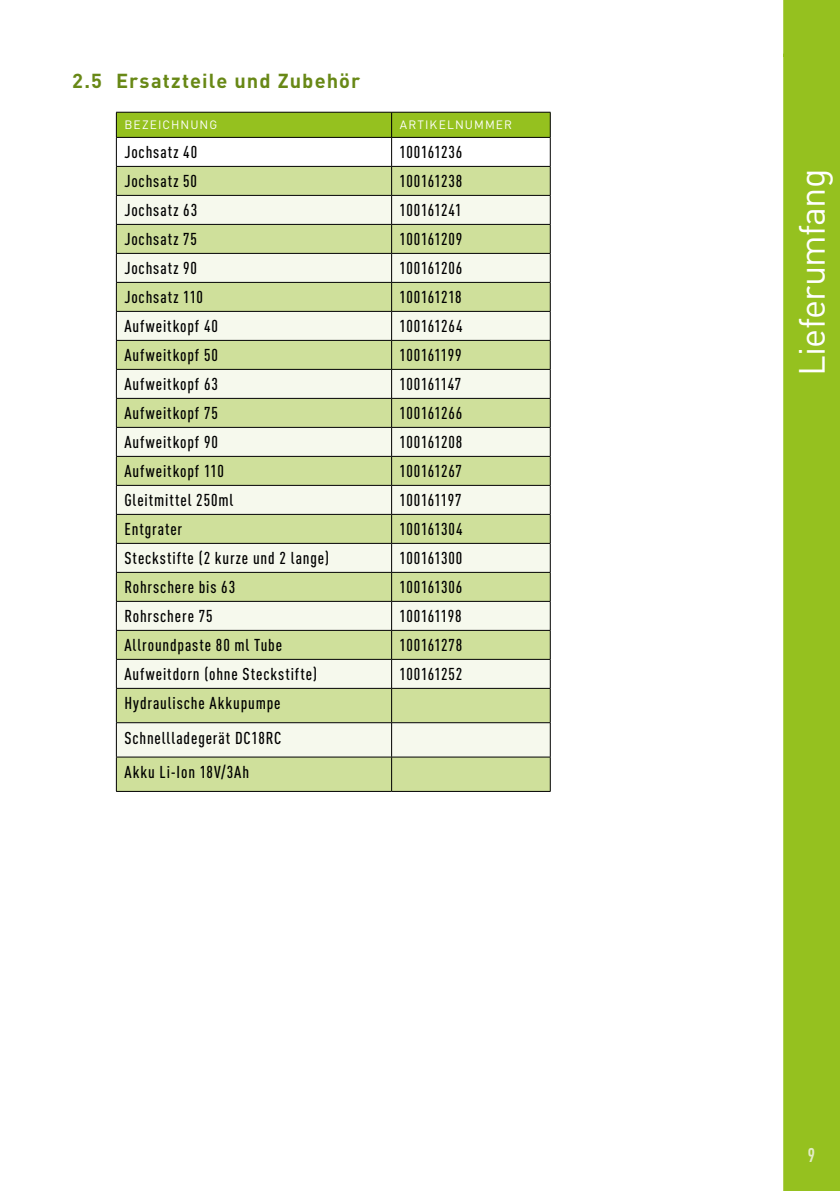
<style>
.page{position:relative;width:840px;height:1191px;background:#fff}
.page>*{position:absolute;margin:0;border:0;box-sizing:border-box;transform-origin:0 0}
.t1{font:36px "DINOT";letter-spacing:-.02em;color:#fff}
.t2{font:700 20px "DINOT";letter-spacing:.055em;color:#688816}
.t3{font:700 condensed 19.6px "DINOT";color:#e3ecc6;scale:.92 1}
.t4{font:500 condensed 17px/34.4px "DINOT";letter-spacing:.05em;color:#000;text-align:justify}
.t5{font:500 condensed 17px "DINOT";letter-spacing:.03em;color:#000}
.t6{font:500 condensed 17px "DINOT";letter-spacing:.015em;color:#000}
.t7{font:500 condensed 17px "DINOT";letter-spacing:.02em;color:#000}
.t8{font:500 condensed 17px "DINOT";letter-spacing:.025em;color:#000}
.t9{font:12px "DINOT";letter-spacing:.09em;color:#fff}
</style>
<div class="page">
<svg style="left:783px;top:0;width:56px;height:1191px;background:#98c226"></svg>
<div style="left:117px;top:757px;width:432px;height:34px;background:#cfe09b"></div>
<svg style="left:117px;top:689px;width:432px;height:67px;background:#e1ebc3"></svg>
<svg style="left:116px;top:112px;width:434px;height:576px;background:#bdc6a2"></svg>
<hr style="left:116px;top:688px;width:275px;height:1px;background:#000">
<hr style="left:116px;top:688px;width:1px;height:34px;background:#000">
<hr style="left:391px;top:688px;width:159px;height:1px;background:#000">
<hr style="left:391px;top:688px;width:1px;height:34px;background:#000">
<hr style="left:549px;top:688px;width:1px;height:34px;background:#000">
<hr style="left:116px;top:722px;width:275px;height:1px;background:#000">
<hr style="left:116px;top:723px;width:1px;height:34px;background:#000">
<hr style="left:391px;top:722px;width:159px;height:1px;background:#000">
<hr style="left:391px;top:723px;width:1px;height:34px;background:#000">
<hr style="left:549px;top:723px;width:1px;height:34px;background:#000">
<hr style="left:116px;top:756px;width:275px;height:1px;background:#000">
<hr style="left:116px;top:757px;width:1px;height:34px;background:#000">
<hr style="left:391px;top:756px;width:159px;height:1px;background:#000">
<hr style="left:391px;top:757px;width:1px;height:34px;background:#000">
<hr style="left:549px;top:757px;width:1px;height:34px;background:#000">
<hr style="left:116px;top:791px;width:275px;height:1px;background:#000">
<hr style="left:391px;top:791px;width:159px;height:1px;background:#000">
<p class="t2" style="left:72px;top:65px;width:289px">2.5 Ersatzteile und Zubehör</p>
<p class="t9" style="left:124px;top:116px;width:94px">BEZEICHNUNG</p>
<p class="t9" style="left:399px;top:116px;width:114px">ARTIKELNUMMER</p>
<p class="t4" style="left:124px;top:134px;width:74px">Jochsatz 40</p>
<p class="t5" style="left:399px;top:140px;width:64px">100161236</p>
<p class="t4" style="left:124px;top:163px;width:74px">Jochsatz 50</p>
<p class="t5" style="left:399px;top:169px;width:64px">100161238</p>
<p class="t4" style="left:124px;top:192px;width:74px">Jochsatz 63</p>
<p class="t6" style="left:399px;top:198px;width:63px">100161241</p>
<p class="t4" style="left:124px;top:221px;width:74px">Jochsatz 75</p>
<p class="t5" style="left:399px;top:227px;width:64px">100161209</p>
<p class="t4" style="left:124px;top:250px;width:74px">Jochsatz 90</p>
<p class="t5" style="left:399px;top:256px;width:64px">100161206</p>
<p class="t4" style="left:124px;top:279px;width:80px">Jochsatz 110</p>
<p class="t7" style="left:399px;top:285px;width:63px">100161218</p>
<p class="t4" style="left:124px;top:308px;width:95px">Aufweitkopf 40</p>
<p class="t5" style="left:399px;top:314px;width:64px">100161264</p>
<p class="t4" style="left:124px;top:337px;width:95px">Aufweitkopf 50</p>
<p class="t6" style="left:399px;top:343px;width:63px">100161199</p>
<p class="t4" style="left:124px;top:366px;width:95px">Aufweitkopf 63</p>
<p class="t7" style="left:399px;top:372px;width:63px">100161147</p>
<p class="t4" style="left:124px;top:395px;width:95px">Aufweitkopf 75</p>
<p class="t5" style="left:399px;top:401px;width:64px">100161266</p>
<p class="t4" style="left:124px;top:424px;width:95px">Aufweitkopf 90</p>
<p class="t5" style="left:399px;top:430px;width:64px">100161208</p>
<p class="t4" style="left:124px;top:453px;width:101px">Aufweitkopf 110</p>
<p class="t8" style="left:399px;top:459px;width:64px">100161267</p>
<p class="t4" style="left:124px;top:482px;width:110px">Gleitmittel 250ml</p>
<p class="t6" style="left:399px;top:488px;width:63px">100161197</p>
<p class="t4" style="left:124px;top:511px;width:59px">Entgrater</p>
<p class="t5" style="left:399px;top:517px;width:64px">100161304</p>
<p class="t4" style="left:124px;top:540px;width:206px">Steckstifte (2 kurze und 2 lange)</p>
<p class="t5" style="left:399px;top:546px;width:64px">100161300</p>
<p class="t4" style="left:124px;top:569px;width:112px">Rohrschere bis 63</p>
<p class="t5" style="left:399px;top:575px;width:64px">100161306</p>
<p class="t4" style="left:124px;top:598px;width:90px">Rohrschere 75</p>
<p class="t6" style="left:399px;top:604px;width:63px">100161198</p>
<p class="t4" style="left:124px;top:627px;width:159px">Allroundpaste 80 ml Tube</p>
<p class="t5" style="left:399px;top:633px;width:64px">100161278</p>
<p class="t4" style="left:124px;top:656px;width:194px">Aufweitdorn (ohne Steckstifte)</p>
<p class="t5" style="left:399px;top:662px;width:64px">100161252</p>
<p class="t4" style="left:124px;top:685px;width:158px">Hydraulische Akkupumpe Schnellladegerät DC18RC Akku Li-Ion 18V/3Ah</p>
<h1 class="t1" style="left:783px;top:376px;width:209px;rotate:-90deg">Lieferumfang</h1>
<p class="t3" style="left:807px;top:1140px;width:9px">9</p>
</div>
